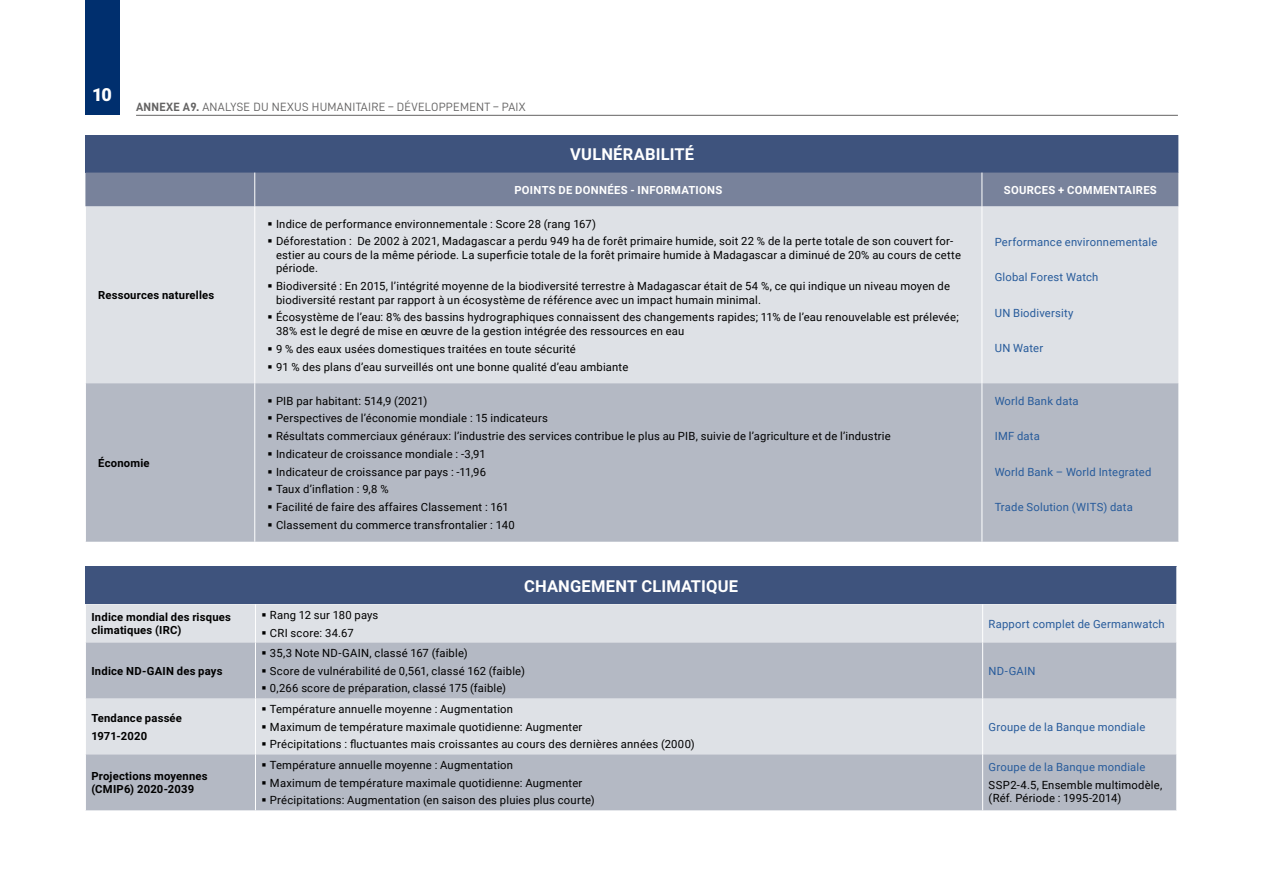
<style>
.page{position:relative;width:1263px;height:893px;background:#fff}
.page>*{position:absolute;margin:0;border:0;box-sizing:border-box;transform-origin:0 0}
.t1{font:900 18px "Roboto";color:#fff}
.t2{font:700 16.5px "Roboto";letter-spacing:.01em;color:#fff}
.t3{font:12px "D DIN";letter-spacing:.025em;color:#646363}
.t4{font:11.25px/13.5px "Roboto";letter-spacing:.02em;color:#000}
.t5{font:11.25px "Roboto";letter-spacing:.02em;color:#275b9b}
.t6{font:700 11.25px/13.5px "Roboto";letter-spacing:.02em;color:#000}
.t7{font:700 11.25px "Roboto";letter-spacing:.025em;color:#fff}
.s1{font-family:"D DIN Bold"}
</style>
<div class="page">
<div style="left:85px;top:0;width:34px;height:115px;background:#002f6e"></div>
<hr style="left:136px;top:115px;width:1042px;height:1px;background:#646363">
<div style="left:85px;top:135px;width:1094px;height:38px;background:#3e537d"></div>
<div style="left:85px;top:173px;width:1093px;height:34px;background:#78829b"></div>
<div style="left:86px;top:207px;width:1092px;height:176px;background:#dee1e6"></div>
<div style="left:86px;top:383px;width:1092px;height:159px;background:#b4b9c4"></div>
<hr style="left:1178px;top:135px;width:1px;height:38px;background:#fff">
<hr style="left:254px;top:173px;width:1px;height:34px;background:#fff">
<hr style="left:981px;top:173px;width:1px;height:34px;background:#fff">
<hr style="left:254px;top:207px;width:1px;height:176px;background:#fff">
<hr style="left:981px;top:207px;width:1px;height:176px;background:#fff">
<hr style="left:254px;top:383px;width:1px;height:159px;background:#fff">
<hr style="left:981px;top:383px;width:1px;height:159px;background:#fff">
<div style="left:85px;top:566px;width:1092px;height:38px;background:#3e537d"></div>
<div style="left:86px;top:604px;width:1090px;height:38px;background:#dee1e6"></div>
<svg style="left:86px;top:642px;width:1090px;height:168px;fill:#b4b9c4"></svg>
<hr style="left:1176px;top:566px;width:1px;height:38px;background:#fff">
<hr style="left:255px;top:604px;width:1px;height:38px;background:#fff">
<hr style="left:982px;top:604px;width:1px;height:38px;background:#fff">
<hr style="left:255px;top:642px;width:1px;height:56px;background:#fff">
<hr style="left:982px;top:642px;width:1px;height:56px;background:#fff">
<hr style="left:255px;top:698px;width:1px;height:56px;background:#fff">
<hr style="left:982px;top:698px;width:1px;height:56px;background:#fff">
<hr style="left:255px;top:754px;width:1px;height:56px;background:#fff">
<hr style="left:982px;top:754px;width:1px;height:56px;background:#fff">
<h1 class="t1" style="left:92px;top:82px;width:21px">10</h1>
<p class="t3" style="left:136px;top:100px;width:391px"><span class="s1">ANNEXE A9.</span> ANALYSE DU NEXUS HUMANITAIRE – DÉVELOPPEMENT – PAIX</p>
<h2 class="t2" style="left:570px;top:142px;width:125px">VULNÉRABILITÉ</h2>
<p class="t7" style="left:514px;top:182px;width:209px">POINTS DE DONNÉES - INFORMATIONS</p>
<p class="t7" style="left:1004px;top:182px;width:154px">SOURCES + COMMENTAIRES</p>
<p class="t6" style="left:98px;top:288px;width:118px">Ressources naturelles</p>
<p class="t6" style="left:98px;top:456px;width:53px">Économie</p>
<p class="t4" style="left:267px;top:217px;width:330px">▪ Indice de performance environnementale : Score 28 (rang 167)</p>
<p class="t4" style="left:276px;top:234px;width:686px;text-indent:-9px">▪ Déforestation : De 2002 à 2021, Madagascar a perdu 949 ha de forêt primaire humide, soit 22 % de la perte totale de son couvert for&shy;estier au cours de la même période. La superficie totale de la forêt primaire humide à Madagascar a diminué de 20% au cours de cette période.</p>
<p class="t4" style="left:276px;top:279px;width:675px;text-indent:-9px">▪ Biodiversité : En 2015, l’intégrité moyenne de la biodiversité terrestre à Madagascar était de 54 %, ce qui indique un niveau moyen de biodiversité restant par rapport à un écosystème de référence avec un impact humain minimal.</p>
<p class="t4" style="left:276px;top:310px;width:684px;text-indent:-9px">▪ Écosystème de l’eau: 8% des bassins hydrographiques connaissent des changements rapides; 11% de l’eau renouvelable est prélevée;<br>38% est le degré de mise en œuvre de la gestion intégrée des ressources en eau</p>
<p class="t4" style="left:267px;top:342px;width:310px">▪ 9 % des eaux usées domestiques traitées en toute sécurité</p>
<p class="t4" style="left:267px;top:359px;width:362px">▪ 91 % des plans d’eau surveillés ont une bonne qualité d’eau ambiante</p>
<p class="t4" style="left:267px;top:393px;width:161px">▪ PIB par habitant: 514,9 (2021)</p>
<p class="t4" style="left:267px;top:411px;width:282px">▪ Perspectives de l’économie mondiale : 15 indicateurs</p>
<p class="t4" style="left:267px;top:429px;width:625px">▪ Résultats commerciaux généraux: l’industrie des services contribue le plus au PIB, suivie de l’agriculture et de l’industrie</p>
<p class="t4" style="left:267px;top:447px;width:220px">▪ Indicateur de croissance mondiale : -3,91</p>
<p class="t4" style="left:267px;top:465px;width:220px">▪ Indicateur de croissance par pays : -11,96</p>
<p class="t4" style="left:267px;top:482px;width:123px">▪ Taux d’inflation : 9,8 %</p>
<p class="t4" style="left:267px;top:500px;width:243px">▪ Facilité de faire des affaires Classement : 161</p>
<p class="t4" style="left:267px;top:518px;width:249px">▪ Classement du commerce transfrontalier : 140</p>
<h2 class="t2" style="left:524px;top:574px;width:215px">CHANGEMENT CLIMATIQUE</h2>
<p class="t6" style="left:91px;top:610px;width:141px">Indice mondial des risques climatiques (IRC)</p>
<p class="t4" style="left:261px;top:608px;width:118px">▪ Rang 12 sur 180 pays</p>
<p class="t4" style="left:261px;top:625px;width:94px">▪ CRI score: 34.67</p>
<p class="t6" style="left:91px;top:663px;width:133px">Indice ND-GAIN des pays</p>
<p class="t6" style="left:91px;top:708px;width:92px;line-height:17.7px">Tendance passée<br>1971-2020</p>
<p class="t6" style="left:91px;top:769px;width:118px">Projections moyennes (CMIP6) 2020-2039</p>
<p class="t4" style="left:261px;top:646px;width:208px">▪ 35,3 Note ND-GAIN, classé 167 (faible)</p>
<p class="t4" style="left:261px;top:663px;width:265px">▪ Score de vulnérabilité de 0,561, classé 162 (faible)</p>
<p class="t4" style="left:261px;top:681px;width:246px">▪ 0,266 score de préparation, classé 175 (faible)</p>
<p class="t4" style="left:261px;top:702px;width:253px">▪ Température annuelle moyenne : Augmentation</p>
<p class="t4" style="left:261px;top:719px;width:322px">▪ Maximum de température maximale quotidienne: Augmenter</p>
<p class="t4" style="left:261px;top:737px;width:435px">▪ Précipitations : fluctuantes mais croissantes au cours des dernières années (2000)</p>
<p class="t4" style="left:261px;top:758px;width:253px">▪ Température annuelle moyenne : Augmentation</p>
<p class="t4" style="left:261px;top:775px;width:322px">▪ Maximum de température maximale quotidienne: Augmenter</p>
<p class="t4" style="left:261px;top:793px;width:335px">▪ Précipitations: Augmentation (en saison des pluies plus courte)</p>
<p class="t5" style="left:995px;top:234px;width:164px">Performance environnementale</p>
<p class="t5" style="left:995px;top:269px;width:105px">Global Forest Watch</p>
<p class="t5" style="left:995px;top:305px;width:80px">UN Biodiversity</p>
<p class="t5" style="left:995px;top:340px;width:50px">UN Water</p>
<p class="t5" style="left:995px;top:393px;width:85px">World Bank data</p>
<p class="t5" style="left:995px;top:428px;width:47px">IMF data</p>
<p class="t5" style="left:995px;top:464px;width:158px">World Bank – World Integrated</p>
<p class="t5" style="left:995px;top:499px;width:140px">Trade Solution (WITS) data</p>
<p class="t5" style="left:989px;top:616px;width:178px">Rapport complet de Germanwatch</p>
<p class="t5" style="left:989px;top:663px;width:48px">ND-GAIN</p>
<p class="t5" style="left:989px;top:719px;width:158px">Groupe de la Banque mondiale</p>
<p class="t5" style="left:989px;top:759px;width:158px">Groupe de la Banque mondiale</p>
<p class="t4" style="left:989px;top:777px;width:175px">SSP2-4.5, Ensemble multimodèle, (Réf. Période : 1995-2014)</p>
</div>
